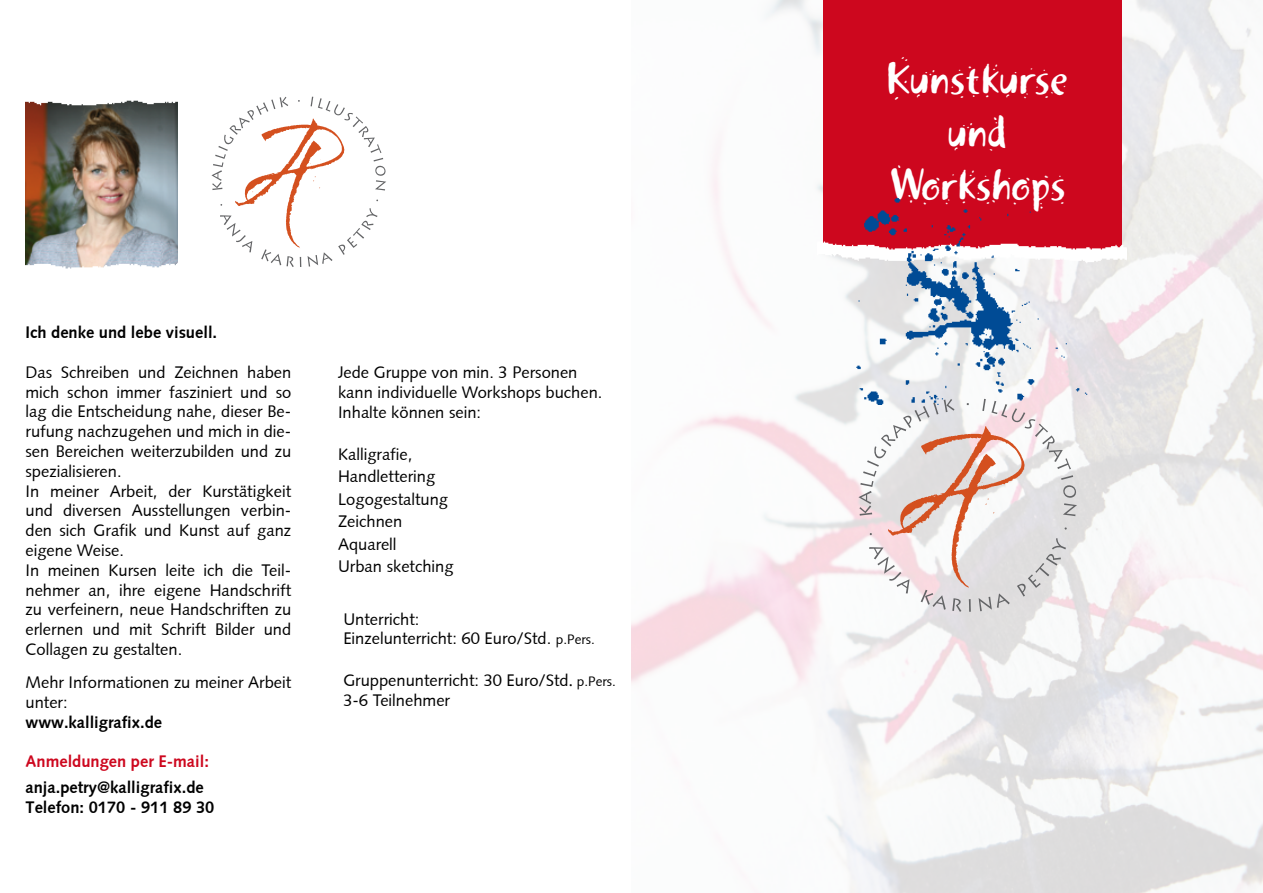
<style>
.page{position:relative;width:1263px;height:893px;background:#fff}
.page>*{position:absolute;margin:0;border:0;box-sizing:border-box;transform-origin:0 0}
.t1{font:44.1px/52.9px "Khaki Two";color:#fff;text-align:center}
.t2{font:16.5px/19.8px "Syntax";color:#000}
.t3{font:700 16.5px/19.8px "Syntax";color:#000}
.t4{font:700 16.5px "Syntax";color:#cd071e}
.s1{font-size:13.5px}
.s2{font-family:"Minion Pro";font-size:18px}
</style>
<div class="page">
<img style="left:26px;top:128px;width:151px;height:98px">
<img style="left:25px;top:226px;width:153px;height:43px">
<svg style="left:211px;top:97px;width:175px;height:170px"></svg>
<img style="left:631px;top:0;width:632px;height:893px">
<div style="left:823px;top:0;width:298px;height:253px;background:#cd071e"></div>
<svg style="left:858px;top:405px;width:219px;height:207px"></svg>
<img style="left:25px;top:97px;width:227px;height:31px">
<img style="left:818px;top:207px;width:309px;height:77px">
<img style="left:854px;top:198px;width:257px;height:207px">
<p class="t3" style="left:26px;top:323px;width:193px">Ich denke und lebe visuell.</p>
<p class="t2" style="left:26px;top:362px;width:267px">Das Schreiben und Zeichnen haben mich schon immer fasziniert und so lag die Entscheidung nahe, dieser Be&shy;rufung nachzugehen und mich in die&shy;sen Bereichen weiterzubilden und zu spezialisieren.<br>In meiner Arbeit, der Kurstätigkeit und diversen Ausstellungen verbin&shy;den sich Grafik und Kunst auf ganz eigene Weise.<br>In meinen Kursen leite ich die Teil&shy;nehmer an, ihre eigene Handschrift zu verfeinern, neue Handschriften zu erlernen und mit Schrift Bilder und<br>Collagen zu gestalten.</p>
<p class="t2" style="left:26px;top:672px;width:267px">Mehr Informationen zu meiner Arbeit unter:</p>
<p class="t3" style="left:26px;top:712px;width:138px">www.kalligrafix.de</p>
<p class="t4" style="left:26px;top:752px;width:185px">Anmeldungen per E-mail:</p>
<p class="t3" style="left:26px;top:777px;width:190px">anja.petry@kalligrafix.de<br>Telefon: 0170 - 911 89 30</p>
<p class="t2" style="left:338px;top:362px;width:266px">Jede Gruppe von min. 3 Personen kann individuelle Workshops buchen.<br>Inhalte können sein:</p>
<p class="t2" style="left:338px;top:443px;width:117px;line-height:22.5px">Kalligrafie,<br>Handlettering<br>Logogestaltung<br>Zeichnen<br>Aquarell<br>Urban sketching</p>
<p class="t2" style="left:343px;top:609px;width:253px">Unterricht:<br>Einzelunterricht: 60 Euro/Std. <span class="s1">p.Pers.</span></p>
<p class="t2" style="left:343px;top:670px;width:274px">Gruppenunterricht: 30 Euro/Std<span class="s2">.</span> <span class="s1">p.Pers.<br></span>3-6 Teilnehmer</p>
<h1 class="t1" style="left:886px;top:52px;width:184px">Kunstkurse und<br>Workshops</h1>
</div>
